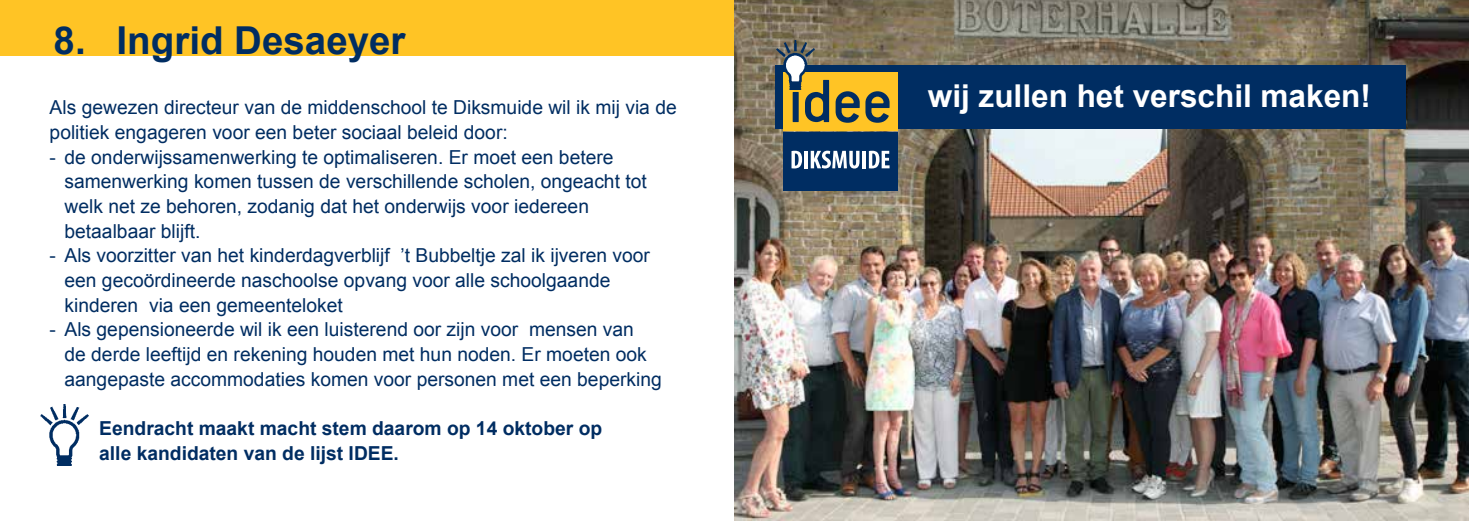
<style>
.page{position:relative;width:1469px;height:521px;background:#fff}
.page>*{position:absolute;margin:0;border:0;box-sizing:border-box;transform-origin:0 0}
.t1{font:700 38.5px "Arial";color:#002d62}
.t2{font:700 31.5px "Arial";color:#fff}
.t3{font:19.25px/24.7px "Arial";color:#002d62}
.t4{font:700 19.25px/24.7px "Arial";color:#002d62}
</style>
<div class="page">
<div style="left:0;top:0;width:734px;height:55px;background:#ffc425"></div>
<img style="left:734px;top:0;width:734px;height:521px">
<div style="left:775px;top:65px;width:630px;height:63px;background:#002d62"></div>
<div style="left:783px;top:72px;width:115px;height:58px;background:#ffc425"></div>
<div style="left:783px;top:132px;width:115px;height:58px;background:#002d62"></div>
<svg style="left:792px;top:54px;width:37px;height:68px"></svg>
<svg style="left:835px;top:91px;width:24px;height:32px"></svg>
<svg style="left:865px;top:91px;width:24px;height:32px"></svg>
<img style="left:744px;top:41px;width:70px;height:49px">
<svg style="left:791px;top:151px;width:11px;height:17px"></svg>
<hr style="left:804px;top:151px;width:3px;height:17px;background:#fff">
<svg style="left:810px;top:151px;width:49px;height:18px"></svg>
<hr style="left:862px;top:151px;width:3px;height:17px;background:#fff">
<svg style="left:868px;top:151px;width:21px;height:17px"></svg>
<img style="left:40px;top:405px;width:48px;height:61px">
<h1 class="t1" style="left:54px;top:15px;width:353px">8. Ingrid Desaeyer</h1>
<p class="t3" style="left:50px;top:95px;width:628px">Als gewezen directeur van de middenschool te Diksmuide wil ik mij via de politiek engageren voor een beter sociaal beleid door:</p>
<p class="t3" style="left:64px;top:145px;width:584px;text-indent:-15px">- de onderwijssamenwerking te optimaliseren. Er moet een betere samenwerking komen tussen de verschillende scholen, ongeacht tot welk net ze behoren, zodanig dat het onderwijs voor iedereen betaalbaar blijft.</p>
<p class="t3" style="left:64px;top:243px;width:587px;text-indent:-15px">- Als voorzitter van het kinderdagverblijf ’t Bubbeltje zal ik ijveren voor een gecoördineerde naschoolse opvang voor alle schoolgaande kinderen via een gemeenteloket</p>
<p class="t3" style="left:64px;top:317px;width:599px;text-indent:-15px">- Als gepensioneerde wil ik een luisterend oor zijn voor mensen van<br>de derde leeftijd en rekening houden met hun noden. Er moeten ook aangepaste accommodaties komen voor personen met een beperking</p>
<p class="t4" style="left:99px;top:417px;width:504px">Eendracht maakt macht stem daarom op 14 oktober op alle kandidaten van de lijst IDEE.</p>
<h2 class="t2" style="left:927px;top:75px;width:444px">wij zullen het verschil maken!</h2>
</div>
